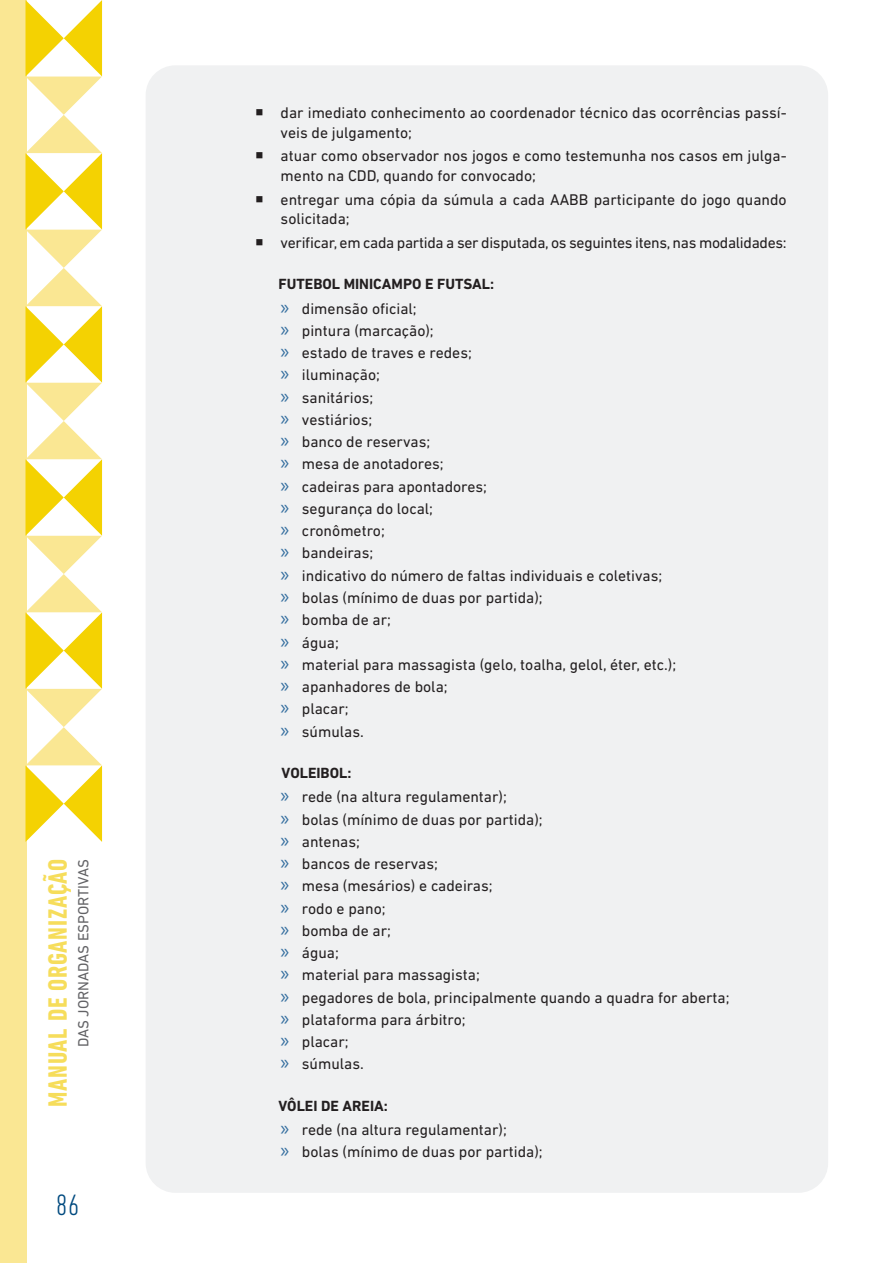
<style>
.page{position:relative;width:893px;height:1263px;background:#fff}
.page>*{position:absolute;margin:0;border:0;box-sizing:border-box;transform-origin:0 0}
.t1{font:300 condensed 30px "DIN Next LT Pro";color:#004a7f}
.t2{font:700 condensed 27px "DIN Next LT Pro";letter-spacing:.03em;color:#f6dd5b}
.t3{font:15.75px/19.5px "DIN Next LT Pro";color:#231f20}
.t4{font:15.75px "DIN Next LT Pro";letter-spacing:-.02em;color:#231f20}
.Sub_3_casa_-_Destaqu{font:700 15px "DIN Next LT Pro";color:#231f20}
.t5{font:15px "DIN Next LT Pro";color:#636366}
.s1{font-family:"Myriad Pro";font-size:21px;color:#346e9f}
</style>
<div class="page">
<div style="left:146px;top:65px;width:682px;height:1128px;background:#f0f1f2;border-radius:30px"></div>
<div style="left:0;top:0;width:27px;height:1263px;background:#fae793"></div>
<svg style="left:26px;top:0;width:76px;height:842px"></svg>
<h2 class="t2" style="left:42px;top:1107px;width:250px;rotate:-90deg">MANUAL DE ORGANIZAÇÃO</h2>
<p class="t5" style="left:75px;top:1047px;width:190px;rotate:-90deg">DAS JORNADAS ESPORTIVAS</p>
<h1 class="t1" style="left:56px;top:1188px;width:24px">86</h1>
<p class="t3" style="left:281px;top:103px;width:507px">dar imediato conhecimento ao coordenador técnico das ocorrências passí&shy;veis de julgamento;</p>
<p class="t3" style="left:281px;top:146px;width:507px">atuar como observador nos jogos e como testemunha nos casos em julga&shy;mento na CDD, quando for convocado;</p>
<p class="t3" style="left:281px;top:189px;width:508px">entregar uma cópia da súmula a cada AABB participante do jogo quando solicitada;</p>
<p class="t4" style="left:281px;top:233px;width:507px">verificar, em cada partida a ser disputada, os seguintes itens, nas modalidades:</p>
<p class="Sub_3_casa_-_Destaqu" style="left:278px;top:275px;width:217px">FUTEBOL MINICAMPO E FUTSAL:</p>
<p class="t3" style="left:281px;top:298px;width:138px"><span class="s1">»</span> dimensão oficial;</p>
<p class="t3" style="left:281px;top:321px;width:155px"><span class="s1">»</span> pintura (marcação);</p>
<p class="t3" style="left:281px;top:343px;width:193px"><span class="s1">»</span> estado de traves e redes;</p>
<p class="t3" style="left:281px;top:365px;width:101px"><span class="s1">»</span> iluminação;</p>
<p class="t3" style="left:281px;top:387px;width:94px"><span class="s1">»</span> sanitários;</p>
<p class="t3" style="left:281px;top:410px;width:93px"><span class="s1">»</span> vestiários;</p>
<p class="t3" style="left:281px;top:432px;width:151px"><span class="s1">»</span> banco de reservas;</p>
<p class="t3" style="left:281px;top:454px;width:165px"><span class="s1">»</span> mesa de anotadores;</p>
<p class="t3" style="left:281px;top:476px;width:208px"><span class="s1">»</span> cadeiras para apontadores;</p>
<p class="t3" style="left:281px;top:499px;width:154px"><span class="s1">»</span> segurança do local;</p>
<p class="t3" style="left:281px;top:521px;width:106px"><span class="s1">»</span> cronômetro;</p>
<p class="t3" style="left:281px;top:543px;width:94px"><span class="s1">»</span> bandeiras;</p>
<p class="t3" style="left:281px;top:565px;width:383px"><span class="s1">»</span> indicativo do número de faltas individuais e coletivas;</p>
<p class="t3" style="left:281px;top:588px;width:264px"><span class="s1">»</span> bolas (mínimo de duas por partida);</p>
<p class="t3" style="left:281px;top:610px;width:112px"><span class="s1">»</span> bomba de ar;</p>
<p class="t3" style="left:281px;top:632px;width:60px"><span class="s1">»</span> água;</p>
<p class="t3" style="left:281px;top:654px;width:397px"><span class="s1">»</span> material para massagista (gelo, toalha, gelol, éter, etc.);</p>
<p class="t3" style="left:281px;top:677px;width:169px"><span class="s1">»</span> apanhadores de bola;</p>
<p class="t3" style="left:281px;top:699px;width:69px"><span class="s1">»</span> placar;</p>
<p class="t3" style="left:281px;top:721px;width:85px"><span class="s1">»</span> súmulas.</p>
<p class="Sub_3_casa_-_Destaqu" style="left:282px;top:764px;width:71px">VOLEIBOL:</p>
<p class="t3" style="left:281px;top:787px;width:228px"><span class="s1">»</span> rede (na altura regulamentar);</p>
<p class="t3" style="left:281px;top:809px;width:264px"><span class="s1">»</span> bolas (mínimo de duas por partida);</p>
<p class="t3" style="left:281px;top:831px;width:81px"><span class="s1">»</span> antenas;</p>
<p class="t3" style="left:281px;top:854px;width:159px"><span class="s1">»</span> bancos de reservas;</p>
<p class="t3" style="left:281px;top:876px;width:214px"><span class="s1">»</span> mesa (mesários) e cadeiras;</p>
<p class="t3" style="left:281px;top:898px;width:106px"><span class="s1">»</span> rodo e pano;</p>
<p class="t3" style="left:281px;top:920px;width:112px"><span class="s1">»</span> bomba de ar;</p>
<p class="t3" style="left:281px;top:943px;width:60px"><span class="s1">»</span> água;</p>
<p class="t3" style="left:281px;top:965px;width:201px"><span class="s1">»</span> material para massagista;</p>
<p class="t3" style="left:281px;top:987px;width:450px"><span class="s1">»</span> pegadores de bola, principalmente quando a quadra for aberta;</p>
<p class="t3" style="left:281px;top:1009px;width:187px"><span class="s1">»</span> plataforma para árbitro;</p>
<p class="t3" style="left:281px;top:1032px;width:69px"><span class="s1">»</span> placar;</p>
<p class="t3" style="left:281px;top:1054px;width:85px"><span class="s1">»</span> súmulas.</p>
<p class="Sub_3_casa_-_Destaqu" style="left:278px;top:1097px;width:111px">VÔLEI DE AREIA:</p>
<p class="t3" style="left:281px;top:1120px;width:228px"><span class="s1">»</span> rede (na altura regulamentar);</p>
<p class="t3" style="left:281px;top:1142px;width:264px"><span class="s1">»</span> bolas (mínimo de duas por partida);</p>
</div>
